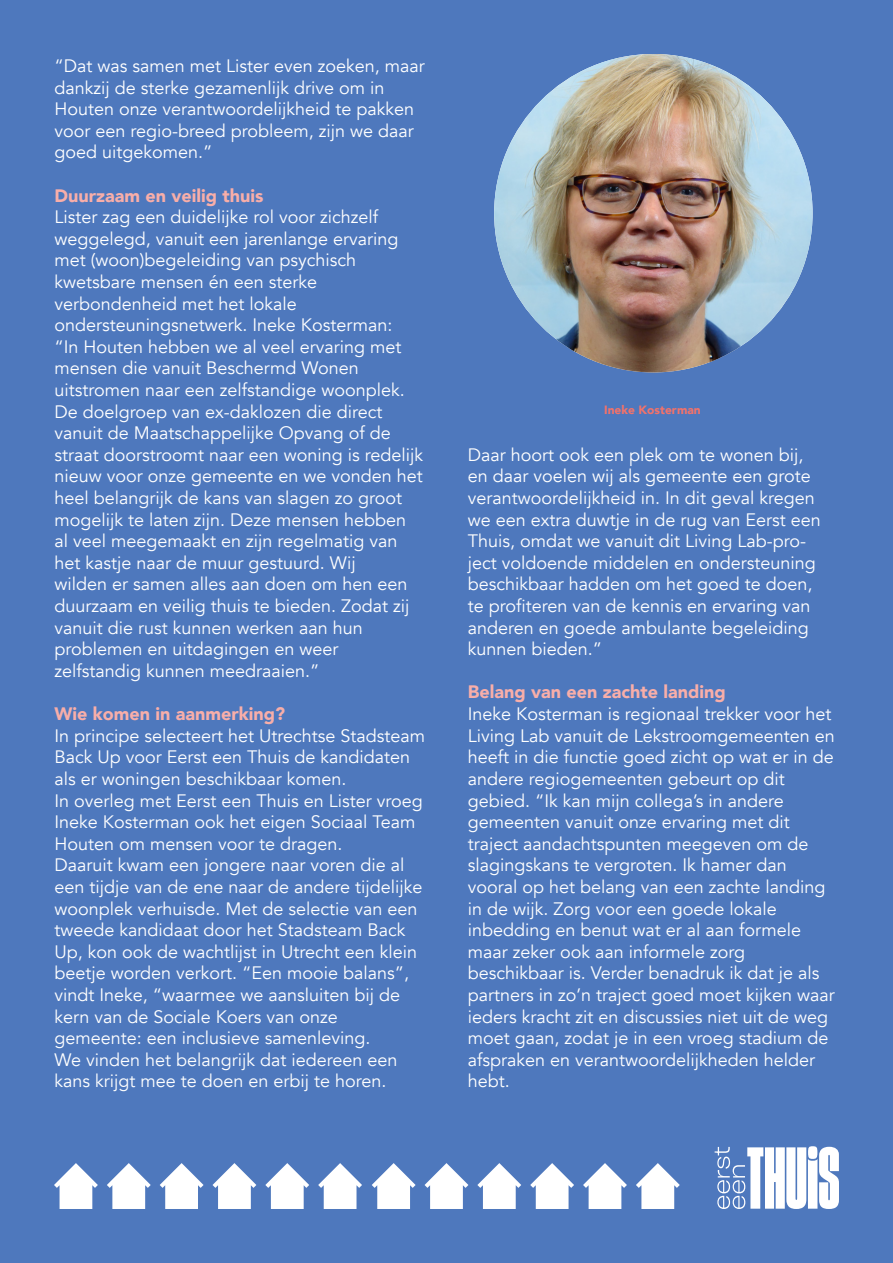
<style>
.page{position:relative;width:893px;height:1263px;background:#4e78bd}
.page>*{position:absolute;margin:0;border:0;box-sizing:border-box;transform-origin:0 0}
.t1{font:18px/21.6px "Avenir";color:#fff}
.t2{font:900 18px "Avenir";color:#f8aea9}
.t3{font:900 12px "Avenir";color:#f2726b}
</style>
<div class="page">
<svg style="left:107px;top:1163px;width:44px;height:46px"></svg>
<svg style="left:160px;top:1163px;width:44px;height:46px"></svg>
<svg style="left:54px;top:1163px;width:44px;height:46px"></svg>
<svg style="left:265px;top:1163px;width:44px;height:46px"></svg>
<svg style="left:318px;top:1163px;width:44px;height:46px"></svg>
<svg style="left:212px;top:1163px;width:44px;height:46px"></svg>
<svg style="left:425px;top:1163px;width:43px;height:46px"></svg>
<svg style="left:477px;top:1163px;width:44px;height:46px"></svg>
<svg style="left:372px;top:1163px;width:44px;height:46px"></svg>
<svg style="left:583px;top:1163px;width:44px;height:46px"></svg>
<svg style="left:636px;top:1163px;width:44px;height:46px"></svg>
<svg style="left:530px;top:1163px;width:44px;height:46px"></svg>
<div style="left:808px;top:1146px;width:9px;height:13px;background:#cfdbed;border-radius:50%"></div>
<svg style="left:715px;top:1147px;width:124px;height:62px"></svg>
<img style="left:494px;top:54px;width:319px;height:318px;border-radius:159px">
<p class="t1" style="left:54px;top:55px;width:372px">“Dat was samen met Lister even zoeken, maar dankzij de sterke gezamenlijk drive om in Houten onze verantwoordelijkheid te pakken voor een regio-breed probleem, zijn we daar goed uitgekomen.”</p>
<p class="t2" style="left:54px;top:180px;width:211px">Duurzaam en veilig thuis</p>
<p class="t1" style="left:54px;top:207px;width:370px">Lister zag een duidelijke rol voor zichzelf weggelegd, vanuit een jarenlange ervaring met (woon)begeleiding van psychisch kwetsbare mensen én een sterke verbondenheid met het lokale ondersteuningsnetwerk. Ineke Kosterman:<br>“In Houten hebben we al veel ervaring met mensen die vanuit Beschermd Wonen uitstromen naar een zelfstandige woonplek.<br>De doelgroep van ex-daklozen die direct vanuit de Maatschappelijke Opvang of de straat doorstroomt naar een woning is redelijk nieuw voor onze gemeente en we vonden het heel belangrijk de kans van slagen zo groot mogelijk te laten zijn. Deze mensen hebben al veel meegemaakt en zijn regelmatig van het kastje naar de muur gestuurd. Wij<br>wilden er samen alles aan doen om hen een duurzaam en veilig thuis te bieden. Zodat zij vanuit die rust kunnen werken aan hun problemen en uitdagingen en weer zelfstandig kunnen meedraaien.”</p>
<p class="t2" style="left:54px;top:698px;width:232px">Wie komen in aanmerking?</p>
<p class="t1" style="left:54px;top:725px;width:372px">In principe selecteert het Utrechtse Stadsteam Back Up voor Eerst een Thuis de kandidaten als er woningen beschikbaar komen.<br>In overleg met Eerst een Thuis en Lister vroeg Ineke Kosterman ook het eigen Sociaal Team Houten om mensen voor te dragen.<br>Daaruit kwam een jongere naar voren die al een tijdje van de ene naar de andere tijdelijke woonplek verhuisde. Met de selectie van een tweede kandidaat door het Stadsteam Back Up, kon ook de wachtlijst in Utrecht een klein beetje worden verkort. “Een mooie balans”, vindt Ineke, “waarmee we aansluiten bij de kern van de Sociale Koers van onze gemeente: een inclusieve samenleving.<br>We vinden het belangrijk dat iedereen een kans krijgt mee te doen en erbij te horen.</p>
<p class="t3" style="left:604px;top:399px;width:98px">Ineke Kosterman</p>
<p class="t1" style="left:468px;top:444px;width:355px">Daar hoort ook een plek om te wonen bij, en daar voelen wij als gemeente een grote verantwoordelijkheid in. In dit geval kregen we een extra duwtje in de rug van Eerst een Thuis, omdat we vanuit dit Living Lab-pro&shy;ject voldoende middelen en ondersteuning beschikbaar hadden om het goed te doen, te profiteren van de kennis en ervaring van anderen en goede ambulante begeleiding kunnen bieden.”</p>
<p class="t2" style="left:468px;top:677px;width:260px">Belang van een zachte landing</p>
<p class="t1" style="left:468px;top:703px;width:369px">Ineke Kosterman is regionaal trekker voor het Living Lab vanuit de Lekstroomgemeenten en heeft in die functie goed zicht op wat er in de andere regiogemeenten gebeurt op dit gebied. “Ik kan mijn collega’s in andere gemeenten vanuit onze ervaring met dit traject aandachtspunten meegeven om de slagingskans te vergroten. Ik hamer dan vooral op het belang van een zachte landing in de wijk. Zorg voor een goede lokale inbedding en benut wat er al aan formele maar zeker ook aan informele zorg beschikbaar is. Verder benadruk ik dat je als partners in zo’n traject goed moet kijken waar ieders kracht zit en discussies niet uit de weg moet gaan, zodat je in een vroeg stadium de afspraken en verantwoordelijkheden helder hebt.</p>
</div>
